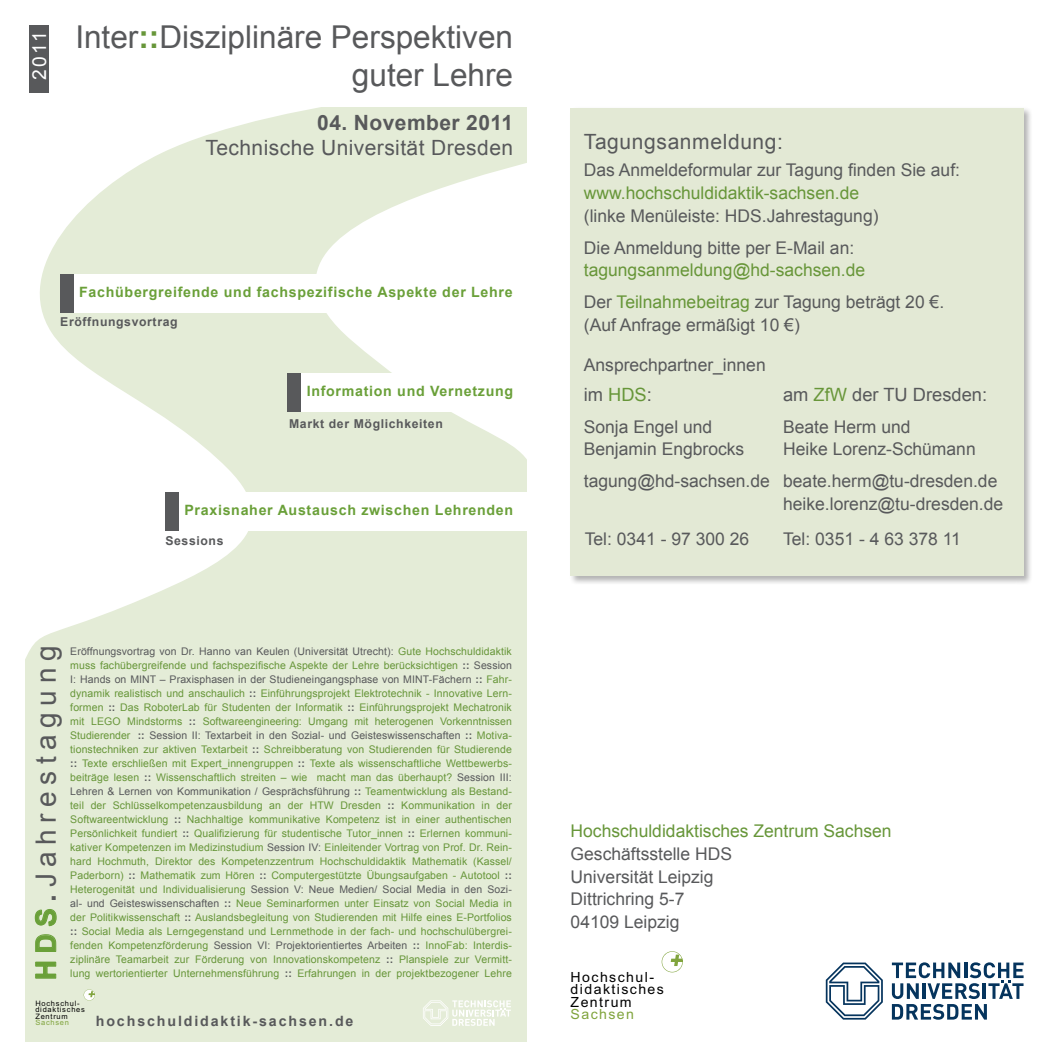
<style>
.page{position:relative;width:1042px;height:1042px;background:#fff}
.page>*{position:absolute;margin:0;border:0;box-sizing:border-box;transform-origin:0 0}
.t1{font:31.5px/37.8px "Arial";color:#58595b;text-align:right}
.t2{font:28px "Arial";letter-spacing:.235em;color:#58595b}
.t3{font:21px "Arial";letter-spacing:.02em;color:#58595b}
.t4{font:700 21px "Arial";letter-spacing:.02em;color:#58595b}
.t5{font:19.25px "Arial";color:#fff}
.t6{font:18.2px "Arial";color:#58595b}
.t7{font:17.5px/22.8px "Arial";color:#58595b}
.t8{font:17.5px/31.5px "Arial";color:#689639}
.t9{font:17.5px "Arial";color:#679639}
.t10{font:700 14.17px "Arial";letter-spacing:.05em;color:#6aa039}
.t11{font:700 14.17px "Arial";letter-spacing:.13em;color:#58595b}
.t12{font:14px/12.2px "Arial";letter-spacing:.1em;color:#000}
.t13{font:14px "Arial";letter-spacing:.1em;color:#80a43d}
.t14{font:700 12.25px "Arial";letter-spacing:.05em;color:#58595b}
.t15{font:10.5px/14px "Arial";letter-spacing:.01em;color:#679639;text-align:justify}
.t16{font:7.35px/6.5px "Arial";letter-spacing:.1em;color:#000}
.t17{font:7.35px "Arial";letter-spacing:.1em;color:#80a43d}
.s1{font-weight:700;color:#679639}
.s2{font-weight:700;color:#6aa039}
.s3{font-weight:700}
.s4{color:#58595b}
.s5{font-weight:700;color:#58595b}
.s6{color:#679639}
.s7{color:#689639}
</style>
<div class="page">
<svg style="left:25px;top:107px;width:502px;height:601px;fill:#e4ecd7"></svg>
<div style="left:68px;top:274px;width:488px;height:38px;background:#fff"></div>
<div style="left:60px;top:274px;width:13px;height:38px;background:#58595b"></div>
<div style="left:29px;top:25px;width:20px;height:67px;background:#58595b"></div>
<div style="left:25px;top:708px;width:512px;height:334px;background:#e4ecd7"></div>
<svg style="left:35px;top:961px;width:22px;height:18px"></svg>
<svg style="left:35px;top:934px;width:22px;height:18px"></svg>
<svg style="left:34px;top:909px;width:23px;height:17px"></svg>
<div style="left:295px;top:373px;width:488px;height:39px;background:#fff"></div>
<div style="left:288px;top:373px;width:13px;height:39px;background:#58595b"></div>
<div style="left:173px;top:492px;width:488px;height:38px;background:#fff"></div>
<div style="left:165px;top:492px;width:13px;height:38px;background:#58595b"></div>
<svg style="left:423px;top:1000px;width:88px;height:26px"></svg>
<svg style="left:84px;top:989px;width:11px;height:11px"></svg>
<div style="left:528px;top:0;width:514px;height:1042px;background:#fff"></div>
<div style="left:569px;top:106px;width:464px;height:478px;background:#000;opacity:.3"></div>
<div style="left:570px;top:108px;width:454px;height:467px;background:#e3e9d5"></div>
<svg style="left:661px;top:951px;width:22px;height:21px"></svg>
<svg style="left:892px;top:962px;width:131px;height:57px"></svg>
<svg style="left:826px;top:962px;width:57px;height:57px"></svg>
<h3 class="t5" style="left:27px;top:80px;width:50px;rotate:-90deg">2011</h3>
<h1 class="t1" style="left:75px;top:18px;width:439px">Inter<span class="s1">::</span>Disziplinäre Perspektiven guter Lehre</h1>
<h3 class="t4" style="left:317px;top:109px;width:197px">04. November 2011</h3>
<h3 class="t3" style="left:206px;top:134px;width:309px">Technische Universität Dresden</h3>
<h3 class="t10" style="left:79px;top:282px;width:435px">Fachübergreifende und fachspezifische Aspekte der Lehre</h3>
<p class="t14" style="left:60px;top:314px;width:119px">Eröffnungsvortrag</p>
<h3 class="t10" style="left:307px;top:382px;width:208px">Information und Vernetzung</h3>
<p class="t14" style="left:289px;top:416px;width:155px">Markt der Möglichkeiten</p>
<h3 class="t10" style="left:184px;top:500px;width:330px">Praxisnaher Austausch zwischen Lehrenden</h3>
<p class="t14" style="left:165px;top:533px;width:60px">Sessions</p>
<h2 class="t2" style="left:28px;top:980px;width:336px;rotate:-90deg"><span class="s2">HDS</span><span class="s3">.</span>Jahrestagung</h2>
<p class="t15" style="left:70px;top:644px;width:443px"><span class="s4">Eröffnungsvortrag von Dr. Hanno van Keulen (Universität Utrecht):</span> Gute Hochschuldidaktik muss fachübergreifende und fachspezifische Aspekte der Lehre berücksichtigen <span class="s5">::</span> <span class="s4">Session I: Hands on MINT – Praxisphasen in der Studieneingangsphase von MINT-Fächern</span> <span class="s5">::</span> Fahr&shy;dynamik realistisch und anschaulich <span class="s5">::</span> Einführungsprojekt Elektrotechnik - Innovative Lern&shy;formen <span class="s5">::</span> Das RoboterLab für Studenten der Informatik <span class="s5">::</span> Einführungsprojekt Mechatronik mit LEGO Mindstorms <span class="s5">::</span> Softwareengineering: Umgang mit heterogenen Vorkenntnissen Studierender <span class="s5">::</span> <span class="s4">Session II: Textarbeit in den Sozial- und Geisteswissenschaften</span> <span class="s5">::</span> Motiva&shy;tionstechniken zur aktiven Textarbeit <span class="s5">::</span> Schreibberatung von Studierenden für Studierende <span class="s5">::</span> Texte erschließen mit Expert_innengruppen <span class="s5">::</span> Texte als wissenschaftliche Wettbewerbs&shy;beiträge lesen <span class="s5">::</span> Wissenschaftlich streiten – wie macht man das überhaupt? <span class="s4">Session III:<br>Lehren &amp; Lernen von Kommunikation / Gesprächsführung</span> <span class="s5">::</span> Teamentwicklung als Bestand&shy;teil der Schlüsselkompetenzausbildung an der HTW Dresden <span class="s5">::</span> Kommunikation in der Softwareentwicklung <span class="s5">::</span> Nachhaltige kommunikative Kompetenz ist in einer authentischen Persönlichkeit fundiert <span class="s5">::</span> Qualifizierung für studentische Tutor_innen <span class="s5">::</span> Erlernen kommuni&shy;kativer Kompetenzen im Medizinstudium <span class="s4">Session IV:</span> Einleitender Vortrag von Prof. Dr. Rein&shy;hard Hochmuth, Direktor des Kompetenzzentrum Hochschuldidaktik Mathematik (Kassel/ Paderborn) <span class="s5">::</span> Mathematik zum Hören <span class="s5">::</span> Computergestützte Übungsaufgaben - Autotool <span class="s5">::<br></span>Heterogenität und Individualisierung <span class="s4">Session V: Neue Medien/ Social Media in den Sozi&shy;al- und Geisteswissenschaften</span> <span class="s5">::</span> Neue Seminarformen unter Einsatz von Social Media in der Politikwissenschaft <span class="s5">::</span> Auslandsbegleitung von Studierenden mit Hilfe eines E-Portfolios <span class="s5">::</span> Social Media als Lerngegenstand und Lernmethode in der fach- und hochschulübergrei&shy;fenden Kompetenzförderung <span class="s4">Session VI: Projektorientiertes Arbeiten</span> <span class="s5">::</span> InnoFab: Interdis&shy;ziplinäre Teamarbeit zur Förderung von Innovationskompetenz <span class="s5">::</span> Planspiele zur Vermitt&shy;lung wertorientierter Unternehmensführung <span class="s5">::</span> Erfahrungen in der projektbezogener Lehre</p>
<p class="t16" style="left:35px;top:1000px;width:51px">Hochschul&shy;didaktisches<br>Zentrum</p>
<p class="t17" style="left:35px;top:1018px;width:35px">Sachsen</p>
<h3 class="t11" style="left:96px;top:1011px;width:259px">hochschuldidaktik-sachsen.de</h3>
<h3 class="t3" style="left:584px;top:128px;width:201px">Tagungsanmeldung:</h3>
<h3 class="t7" style="left:584px;top:159px;width:378px">Das Anmeldeformular zur Tagung finden Sie auf:</h3>
<h3 class="t9" style="left:584px;top:182px;width:277px">www.hochschuldidaktik-sachsen.de</h3>
<h3 class="t7" style="left:584px;top:200px;width:296px;line-height:31.5px">(linke Menüleiste: HDS.Jahrestagung)<br>Die Anmeldung bitte per E-Mail an:</h3>
<h3 class="t8" style="left:584px;top:254px;width:362px">tagungsanmeldung@hd-sachsen.de<br><span class="s4">Der</span> <span class="s6">Teilnahmebeitrag</span> <span class="s4">zur Tagung beträgt 20 €.</span></h3>
<h3 class="t7" style="left:584px;top:313px;width:217px">(Auf Anfrage ermäßigt 10 €)</h3>
<h3 class="t7" style="left:584px;top:353px;width:183px">Ansprechpartner_innen</h3>
<h3 class="t6" style="left:783px;top:383px;width:205px">am <span class="s7">ZfW</span> der TU Dresden:</h3>
<h3 class="t7" style="left:783px;top:415px;width:194px">Beate Herm und<br>Heike Lorenz-Schümann</h3>
<h3 class="t7" style="left:783px;top:469px;width:222px">beate.herm@tu-dresden.de heike.lorenz@tu-dresden.de</h3>
<h3 class="t7" style="left:783px;top:527px;width:179px">Tel: 0351 - 4 63 378 11</h3>
<h3 class="t6" style="left:584px;top:383px;width:70px">im <span class="s6">HDS</span>:</h3>
<h3 class="t7" style="left:584px;top:415px;width:162px">Sonja Engel und<br>Benjamin Engbrocks</h3>
<h3 class="t7" style="left:584px;top:469px;width:188px">tagung@hd-sachsen.de</h3>
<h3 class="t7" style="left:585px;top:527px;width:166px">Tel: 0341 - 97 300 26</h3>
<h3 class="t9" style="left:570px;top:819px;width:322px">Hochschuldidaktisches Zentrum Sachsen</h3>
<h3 class="t7" style="left:570px;top:842px;width:163px">Geschäftsstelle HDS<br>Universität Leipzig<br>Dittrichring 5-7<br>04109 Leipzig</h3>
<h3 class="t12" style="left:570px;top:971px;width:95px">Hochschul&shy;didaktisches<br>Zentrum</h3>
<h3 class="t13" style="left:570px;top:1006px;width:65px">Sachsen</h3>
</div>
